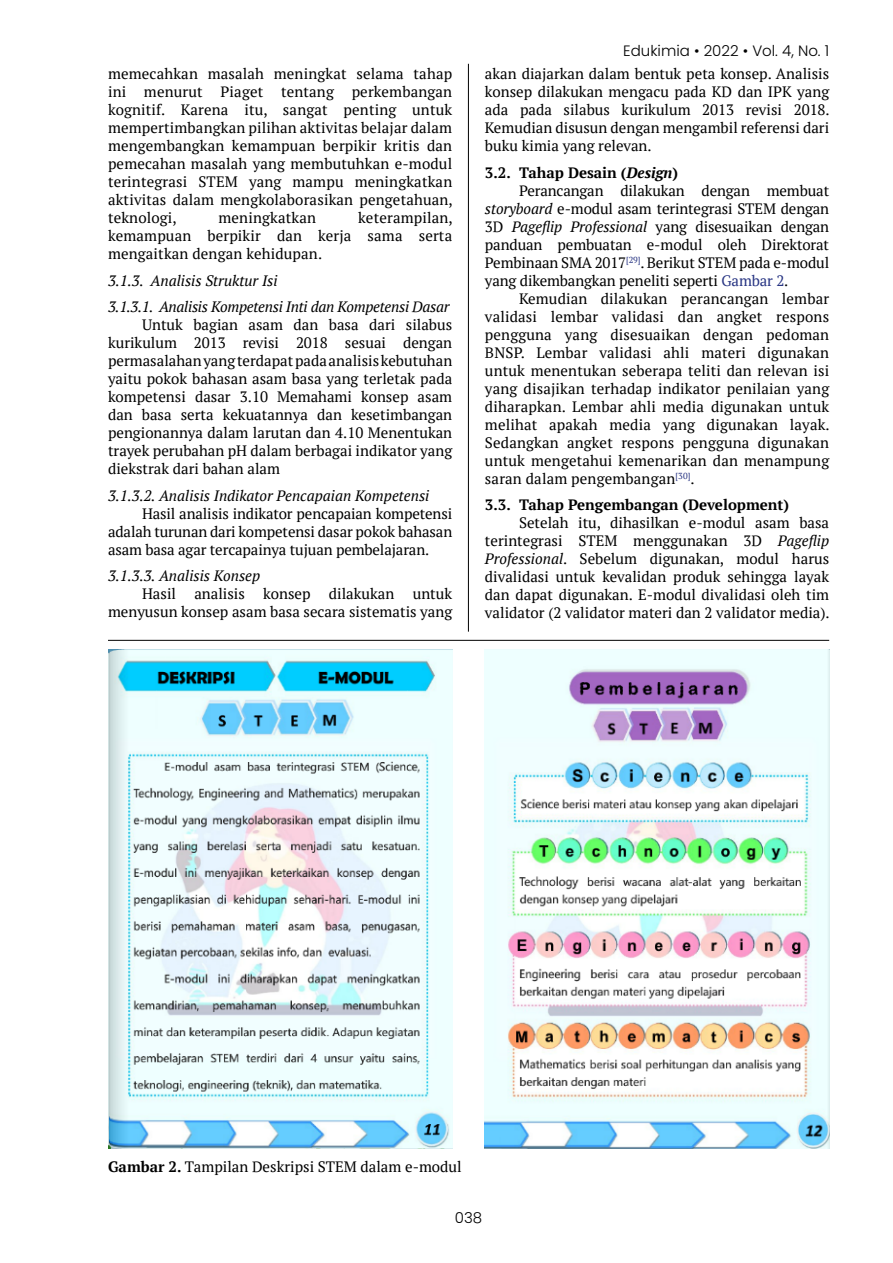
<style>
.page{position:relative;width:893px;height:1263px;background:#fff}
.page>*{position:absolute;margin:0;border:0;box-sizing:border-box;transform-origin:0 0}
.t1{font:15px/18px "PT Serif";letter-spacing:.01em;color:#000;text-align:justify}
.t2{font:15px "PT Serif";letter-spacing:-.01em;color:#000}
.t3{font:italic 15px/26.5px "PT Serif";letter-spacing:-.02em;color:#000}
.t4{font:italic 15px "PT Serif";color:#000}
.t5{font:700 15px "PT Serif";color:#000}
.t6{font:300 15px "Poppins";color:#000}
.s1{font-style:italic}
.s2{color:#283583}
.s3{font-weight:700}
</style>
<div class="page">
<hr style="left:108px;top:640px;width:721px;height:1px;background:#000">
<hr style="left:468px;top:64px;width:1px;height:568px;background:#000">
<img style="left:485px;top:649px;width:344px;height:499px">
<img style="left:108px;top:649px;width:344px;height:499px">
<p class="t1" style="left:108px;top:65px;width:346px">memecahkan masalah meningkat selama tahap ini menurut Piaget tentang perkembangan kognitif. Karena itu, sangat penting untuk mempertimbangkan pilihan aktivitas belajar dalam mengembangkan kemampuan berpikir kritis dan pemecahan masalah yang membutuhkan e-modul terintegrasi STEM yang mampu meningkatkan aktivitas dalam mengkolaborasikan pengetahuan, teknologi,</p>
<p class="t1" style="left:108px;top:209px;width:346px;text-indent:250px">keterampilan, kemampuan berpikir dan kerja sama serta mengaitkan dengan kehidupan.</p>
<p class="t3" style="left:108px;top:267px;width:343px">3.1.3. Analisis Struktur Isi<br>3.1.3.1. Analisis Kompetensi Inti dan Kompetensi Dasar</p>
<p class="t1" style="left:108px;top:316px;width:346px;text-indent:34px">Untuk bagian asam dan basa dari silabus kurikulum 2013 revisi 2018 sesuai dengan permasalahan yang terdapat pada analisis kebutuhan yaitu pokok bahasan asam basa yang terletak pada kompetensi dasar 3.10 Memahami konsep asam dan basa serta kekuatannya dan kesetimbangan pengionannya dalam larutan dan 4.10 Menentukan trayek perubahan pH dalam berbagai indikator yang diekstrak dari bahan alam</p>
<p class="t4" style="left:108px;top:486px;width:323px">3.1.3.2. Analisis Indikator Pencapaian Kompetensi</p>
<p class="t1" style="left:108px;top:504px;width:346px;text-indent:34px">Hasil analisis indikator pencapaian kompetensi adalah turunan dari kompetensi dasar pokok bahasan asam basa agar tercapainya tujuan pembelajaran.</p>
<p class="t4" style="left:108px;top:567px;width:154px">3.1.3.3. Analisis Konsep</p>
<p class="t1" style="left:108px;top:585px;width:346px;text-align:right">Hasil analisis konsep dilakukan untuk menyusun konsep asam basa secara sistematis yang</p>
<p class="t1" style="left:219px;top:209px;width:99px">meningkatkan</p>
<p class="t6" style="left:623px;top:42px;width:207px">Edukimia • 2022 • Vol. 4, No. 1</p>
<p class="t1" style="left:485px;top:65px;width:346px">akan diajarkan dalam bentuk peta konsep. Analisis konsep dilakukan mengacu pada KD dan IPK yang ada pada silabus kurikulum 2013 revisi 2018.<br>Kemudian disusun dengan mengambil referensi dari buku kimia yang relevan.</p>
<p class="t5" style="left:485px;top:162px;width:194px">3.2. Tahap Desain (<span class="s1">Design</span>)</p>
<p class="t2" style="left:519px;top:181px;width:312px">Perancangan dilakukan dengan membuat</p>
<p class="t2" style="left:485px;top:199px;width:346px"><span class="s1">storyboard</span> e-modul asam terintegrasi STEM dengan</p>
<p class="t2" style="left:485px;top:217px;width:346px">3D <span class="s1">Pageflip Professional</span> yang disesuaikan dengan</p>
<p class="t2" style="left:485px;top:235px;width:346px">panduan pembuatan e-modul oleh Direktorat</p>
<p class="t2" style="left:485px;top:253px;width:346px">Pembinaan SMA 2017<sup>[29]</sup>. Berikut STEM pada e-modul</p>
<p class="t2" style="left:485px;top:271px;width:305px">yang dikembangkan peneliti seperti <span class="s2">Gambar 2</span>.</p>
<p class="t1" style="left:519px;top:289px;width:312px">Kemudian dilakukan perancangan lembar</p>
<p class="t1" style="left:485px;top:307px;width:346px">validasi lembar validasi dan angket respons</p>
<p class="t1" style="left:485px;top:325px;width:346px">pengguna yang disesuaikan dengan pedoman</p>
<p class="t1" style="left:485px;top:343px;width:346px">BNSP. Lembar validasi ahli materi digunakan</p>
<p class="t1" style="left:485px;top:361px;width:346px">untuk menentukan seberapa teliti dan relevan isi</p>
<p class="t1" style="left:485px;top:379px;width:346px">yang disajikan terhadap indikator penilaian yang</p>
<p class="t1" style="left:485px;top:397px;width:346px">diharapkan. Lembar ahli media digunakan untuk</p>
<p class="t1" style="left:485px;top:415px;width:346px">melihat apakah media yang digunakan layak.</p>
<p class="t1" style="left:485px;top:433px;width:346px">Sedangkan angket respons pengguna digunakan</p>
<p class="t1" style="left:485px;top:451px;width:346px">untuk mengetahui kemenarikan dan menampung</p>
<p class="t1" style="left:485px;top:469px;width:211px">saran dalam pengembangan<sup>[30]</sup>.</p>
<p class="t5" style="left:485px;top:495px;width:306px">3.3. Tahap Pengembangan (Development)</p>
<p class="t1" style="left:485px;top:514px;width:346px;text-indent:34px">Setelah itu, dihasilkan e-modul asam basa terintegrasi STEM menggunakan 3D <span class="s1">Pageflip Professional</span>. Sebelum digunakan, modul harus divalidasi untuk kevalidan produk sehingga layak dan dapat digunakan. E-modul divalidasi oleh tim validator (2 validator materi dan 2 validator media).</p>
<p class="t1" style="left:108px;top:1158px;width:355px"><span class="s3">Gambar 2.</span> Tampilan Deskripsi STEM dalam e-modul</p>
<p class="t6" style="left:455px;top:1209px;width:29px">038</p>
</div>
